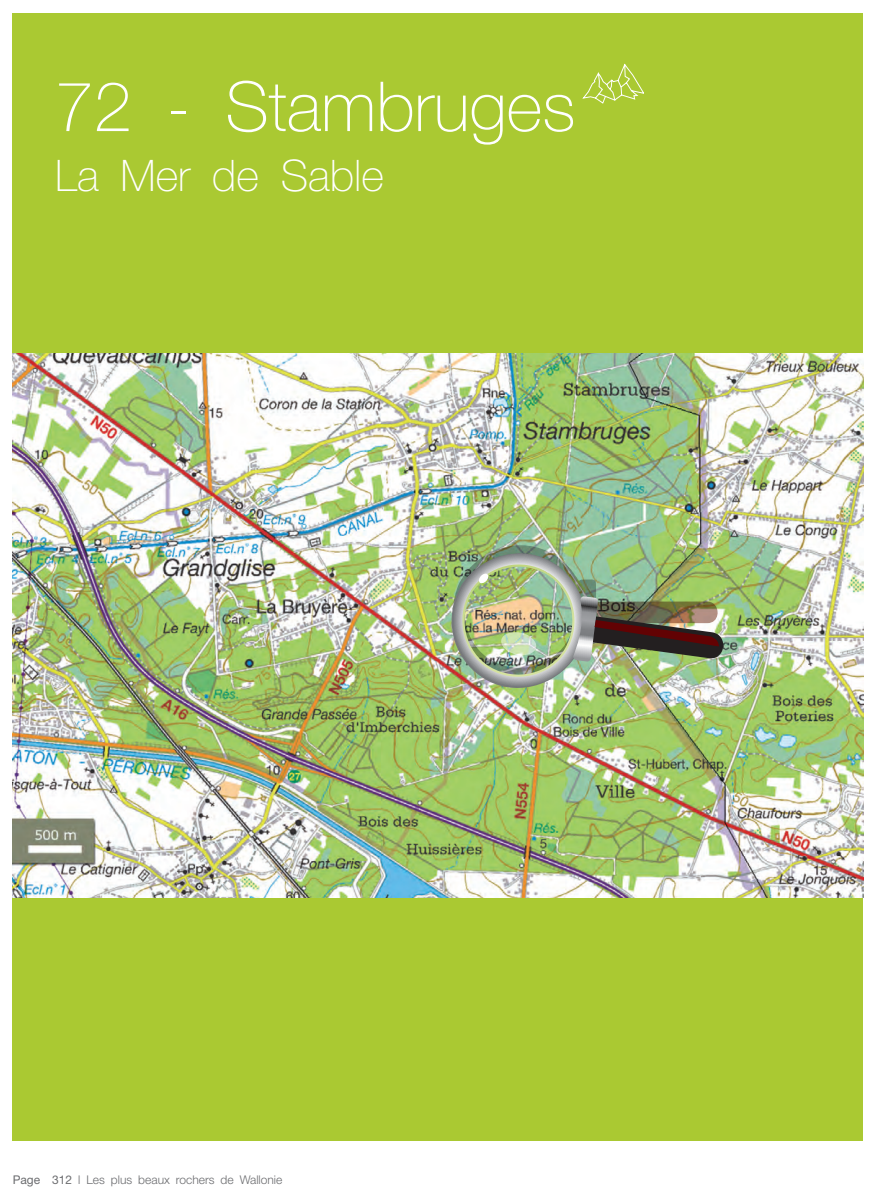
<style>
.page{position:relative;width:876px;height:1200px;background:#fff}
.page>*{position:absolute;margin:0;border:0;box-sizing:border-box;transform-origin:0 0}
.t1{font:100 69px "Helvetica Neue";color:#fff}
.t2{font:100 43.5px "Helvetica Neue";color:#fff}
.t3{font:300 12px "Helvetica Neue";color:#6c6d70}
.s1{font-weight:400}
</style>
<div class="page">
<div style="left:13px;top:13px;width:850px;height:1127px;background:#aac932"></div>
<svg style="left:582px;top:63px;width:62px;height:41px"></svg>
<img style="left:13px;top:353px;width:850px;height:544px">
<img style="left:443px;top:535px;width:283px;height:162px">
<h1 class="t1" style="left:55px;top:67px;width:522px">72 - Stambruges</h1>
<h2 class="t2" style="left:55px;top:151px;width:330px">La Mer de Sable</h2>
<p class="t3" style="left:13px;top:1171px;width:271px"><span class="s1">Page 312</span> l Les plus beaux rochers de Wallonie</p>
</div>
